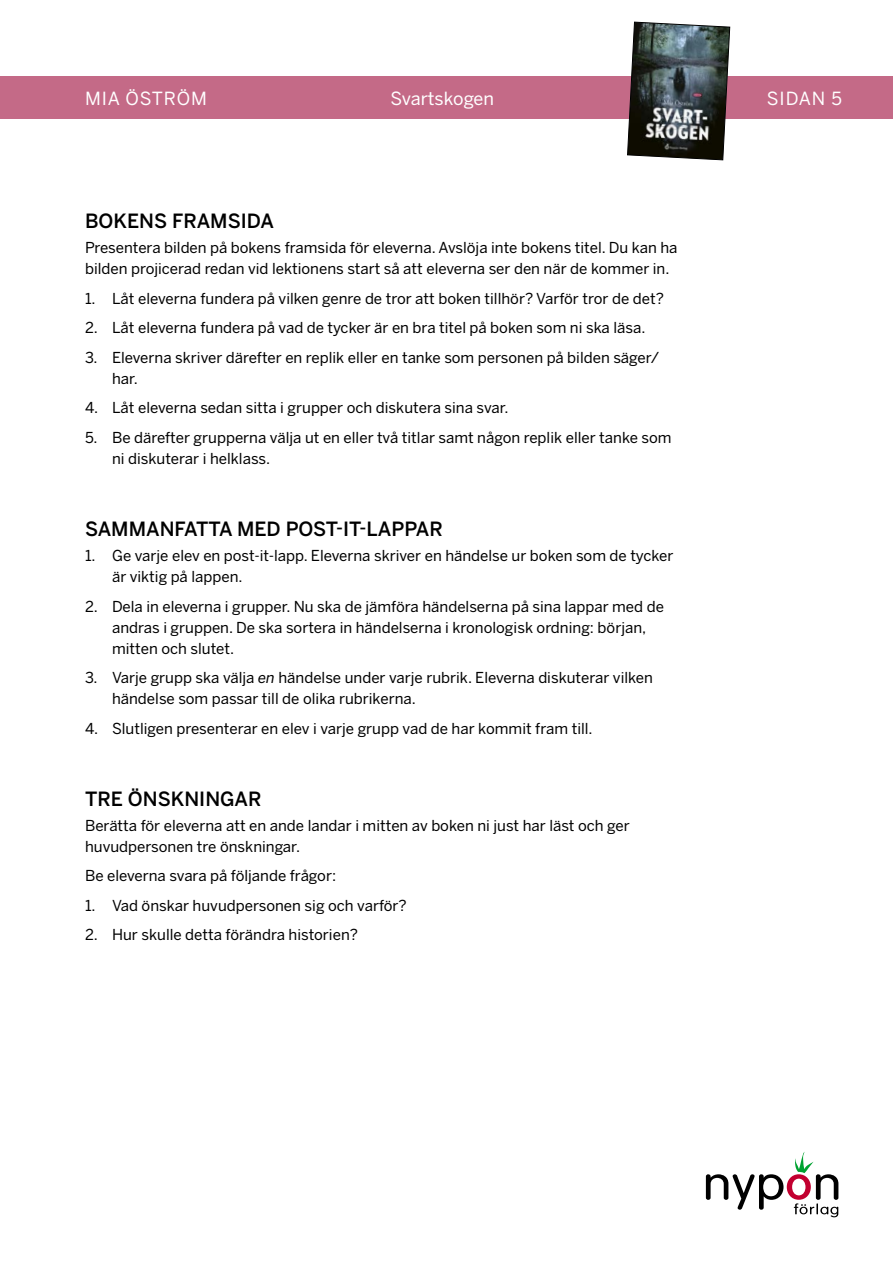
<style>
.page{position:relative;width:893px;height:1263px;background:#fff}
.page>*{position:absolute;margin:0;border:0;box-sizing:border-box;transform-origin:0 0}
.t1{font:500 19.5px "Benton Sans";color:#000}
.t2{font:18px "Benton Sans";letter-spacing:.005em;color:#fff}
.t3{font:18px "Benton Sans";letter-spacing:.05em;color:#fff}
.t4{font:15px/21px "Benton Sans";color:#000}
.s1{font-style:italic}
</style>
<div class="page">
<svg style="left:706px;top:1152px;width:132px;height:65px"></svg>
<div style="left:0;top:77px;width:893px;height:42px;background:#c46a87"></div>
<svg style="left:627px;top:21px;width:103px;height:140px"></svg>
<p class="t3" style="left:85px;top:87px;width:123px">MIA ÖSTRÖM</p>
<p class="t2" style="left:390px;top:87px;width:105px">Svartskogen</p>
<p class="t2" style="left:767px;top:87px;width:77px">SIDAN 5</p>
<h1 class="t1" style="left:85px;top:209px;width:190px">BOKENS FRAMSIDA</h1>
<p class="t4" style="left:85px;top:237px;width:594px">Presentera bilden på bokens framsida för eleverna. Avslöja inte bokens titel. Du kan ha bilden projicerad redan vid lektionens start så att eleverna ser den när de kommer in.</p>
<p class="t4" style="left:85px;top:288px;width:580px">1. Låt eleverna fundera på vilken genre de tror att boken tillhör? Varför tror de det?</p>
<p class="t4" style="left:85px;top:317px;width:562px">2. Låt eleverna fundera på vad de tycker är en bra titel på boken som ni ska läsa.</p>
<p class="t4" style="left:112px;top:347px;width:549px;text-indent:-27px">3. Eleverna skriver därefter en replik eller en tanke som personen på bilden säger/ har.</p>
<p class="t4" style="left:85px;top:397px;width:425px">4. Låt eleverna sedan sitta i grupper och diskutera sina svar.</p>
<p class="t4" style="left:112px;top:427px;width:561px;text-indent:-27px">5. Be därefter grupperna välja ut en eller två titlar samt någon replik eller tanke som ni diskuterar i helklass.</p>
<h1 class="t1" style="left:85px;top:517px;width:359px">SAMMANFATTA MED POST-IT-LAPPAR</h1>
<p class="t4" style="left:112px;top:545px;width:563px;text-indent:-27px">1. Ge varje elev en post-it-lapp. Eleverna skriver en händelse ur boken som de tycker är viktig på lappen.</p>
<p class="t4" style="left:112px;top:596px;width:553px;text-indent:-27px">2. Dela in eleverna i grupper. Nu ska de jämföra händelserna på sina lappar med de andras i gruppen. De ska sortera in händelserna i kronologisk ordning: början, mitten och slutet.</p>
<p class="t4" style="left:112px;top:667px;width:542px;text-indent:-27px">3. Varje grupp ska välja <span class="s1">en</span> händelse under varje rubrik. Eleverna diskuterar vilken händelse som passar till de olika rubrikerna.</p>
<p class="t4" style="left:85px;top:718px;width:509px">4. Slutligen presenterar en elev i varje grupp vad de har kommit fram till.</p>
<h1 class="t1" style="left:85px;top:786px;width:178px">TRE ÖNSKNINGAR</h1>
<p class="t4" style="left:85px;top:815px;width:546px">Berätta för eleverna att en ande landar i mitten av boken ni just har läst och ger huvudpersonen tre önskningar.</p>
<p class="t4" style="left:85px;top:865px;width:253px">Be eleverna svara på följande frågor:</p>
<p class="t4" style="left:85px;top:895px;width:323px">1. Vad önskar huvudpersonen sig och varför?</p>
<p class="t4" style="left:85px;top:924px;width:274px">2. Hur skulle detta förändra historien?</p>
</div>
